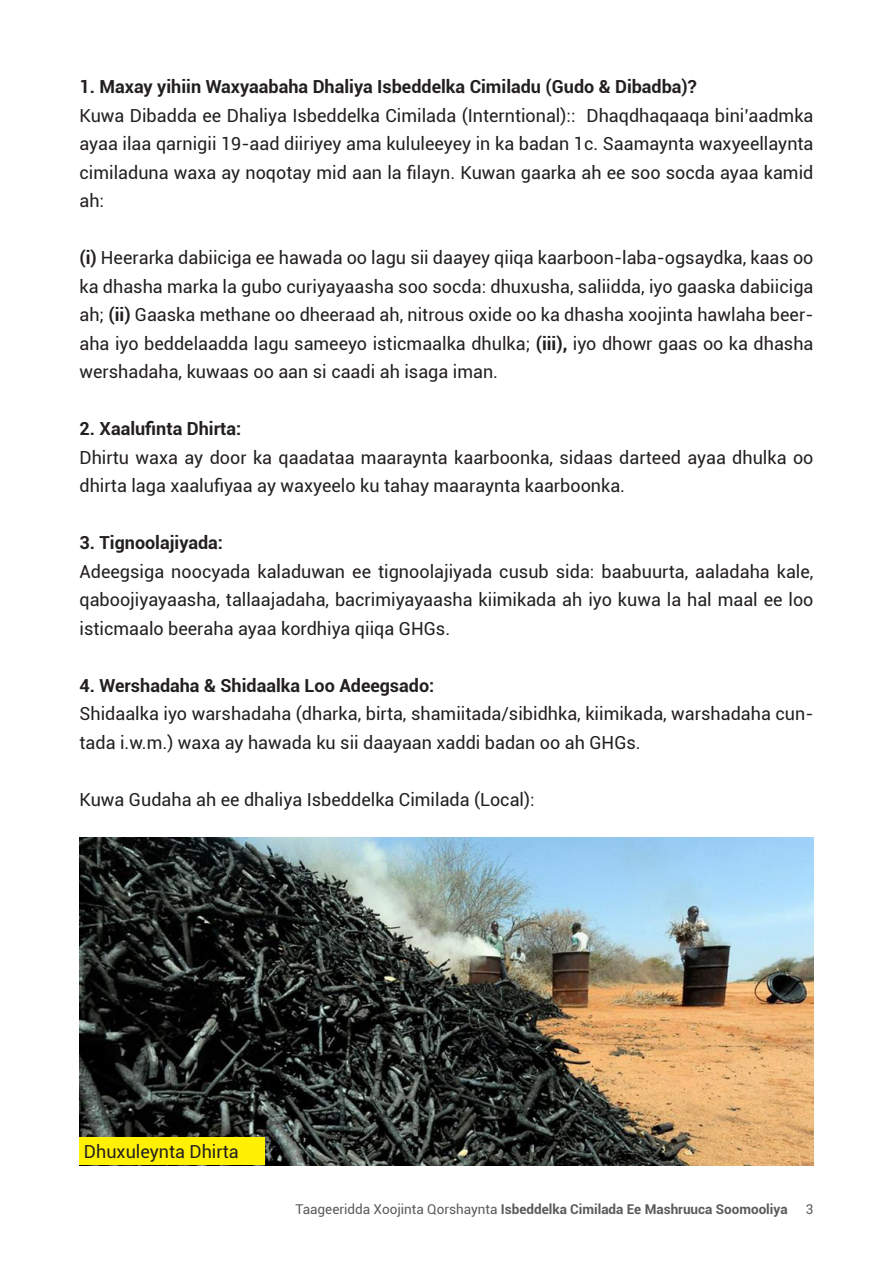
<style>
.page{position:relative;width:893px;height:1263px;background:#fff}
.page>*{position:absolute;margin:0;border:0;box-sizing:border-box;transform-origin:0 0}
.t1{font:18px/28.5px "Roboto";color:#231f20;text-align:justify}
.t2{font:700 18px "Roboto";color:#231f20}
.t3{font:700 13.5px "Roboto";color:#595a59}
.t4{font:13.5px "Roboto";color:#595a59}
.s1{font-weight:700}
.s2{font-weight:400}
</style>
<div class="page">
<img style="left:80px;top:837px;width:733px;height:328px">
<div style="left:80px;top:1137px;width:185px;height:28px;background:#fff101"></div>
<p class="t2" style="left:80px;top:74px;width:619px">1. Maxay yihiin Waxyaabaha Dhaliya Isbeddelka Cimiladu (Gudo &amp; Dibadba)?</p>
<p class="t1" style="left:80px;top:100px;width:735px">Kuwa Dibadda ee Dhaliya Isbeddelka Cimilada (Interntional):: Dhaqdhaqaaqa bini’aadmka ayaa ilaa qarnigii 19-aad diiriyey ama kululeeyey in ka badan 1c. Saamaynta waxyeellaynta cimiladuna waxa ay noqotay mid aan la filayn. Kuwan gaarka ah ee soo socda ayaa kamid ah:</p>
<p class="t1" style="left:80px;top:243px;width:735px"><span class="s1">(i)</span> Heerarka dabiiciga ee hawada oo lagu sii daayey qiiqa kaarboon-laba-ogsaydka, kaas oo ka dhasha marka la gubo curiyayaasha soo socda: dhuxusha, saliidda, iyo gaaska dabiiciga ah; <span class="s1">(ii)</span> Gaaska methane oo dheeraad ah, nitrous oxide oo ka dhasha xoojinta hawlaha beer&shy;aha iyo beddelaadda lagu sameeyo isticmaalka dhulka; <span class="s1">(iii),</span> iyo dhowr gaas oo ka dhasha wershadaha, kuwaas oo aan si caadi ah isaga iman.</p>
<p class="t2" style="left:80px;top:416px;width:163px">2. Xaalufinta Dhirta:</p>
<p class="t1" style="left:80px;top:442px;width:735px">Dhirtu waxa ay door ka qaadataa maaraynta kaarboonka, sidaas darteed ayaa dhulka oo dhirta laga xaalufiyaa ay waxyeelo ku tahay maaraynta kaarboonka.</p>
<p class="t2" style="left:80px;top:530px;width:145px">3. Tignoolajiyada:</p>
<p class="t1" style="left:80px;top:556px;width:735px">Adeegsiga noocyada kaladuwan ee tignoolajiyada cusub sida: baabuurta, aaladaha kale, qaboojiyayaasha, tallaajadaha, bacrimiyayaasha kiimikada ah iyo kuwa la hal maal ee loo isticmaalo beeraha ayaa kordhiya qiiqa GHGs.</p>
<p class="t2" style="left:80px;top:672px;width:356px">4. Wershadaha &amp; Shidaalka Loo Adeegsado:</p>
<p class="t1" style="left:80px;top:699px;width:735px">Shidaalka iyo warshadaha (dharka, birta, shamiitada/sibidhka, kiimikada, warshadaha cun&shy;tada i.w.m.) waxa ay hawada ku sii daayaan xaddi badan oo ah GHGs.</p>
<p class="t1" style="left:80px;top:784px;width:457px">Kuwa Gudaha ah ee dhaliya Isbeddelka Cimilada (Local):</p>
<p class="t1" style="left:84px;top:1137px;width:156px">Dhuxuleynta Dhirta</p>
<p class="t3" style="left:295px;top:1200px;width:494px"><span class="s2">Taageeridda Xoojinta Qorshaynta</span> Isbeddelka Cimilada Ee Mashruuca Soomooliya</p>
<p class="t4" style="left:806px;top:1200px;width:9px">3</p>
</div>
